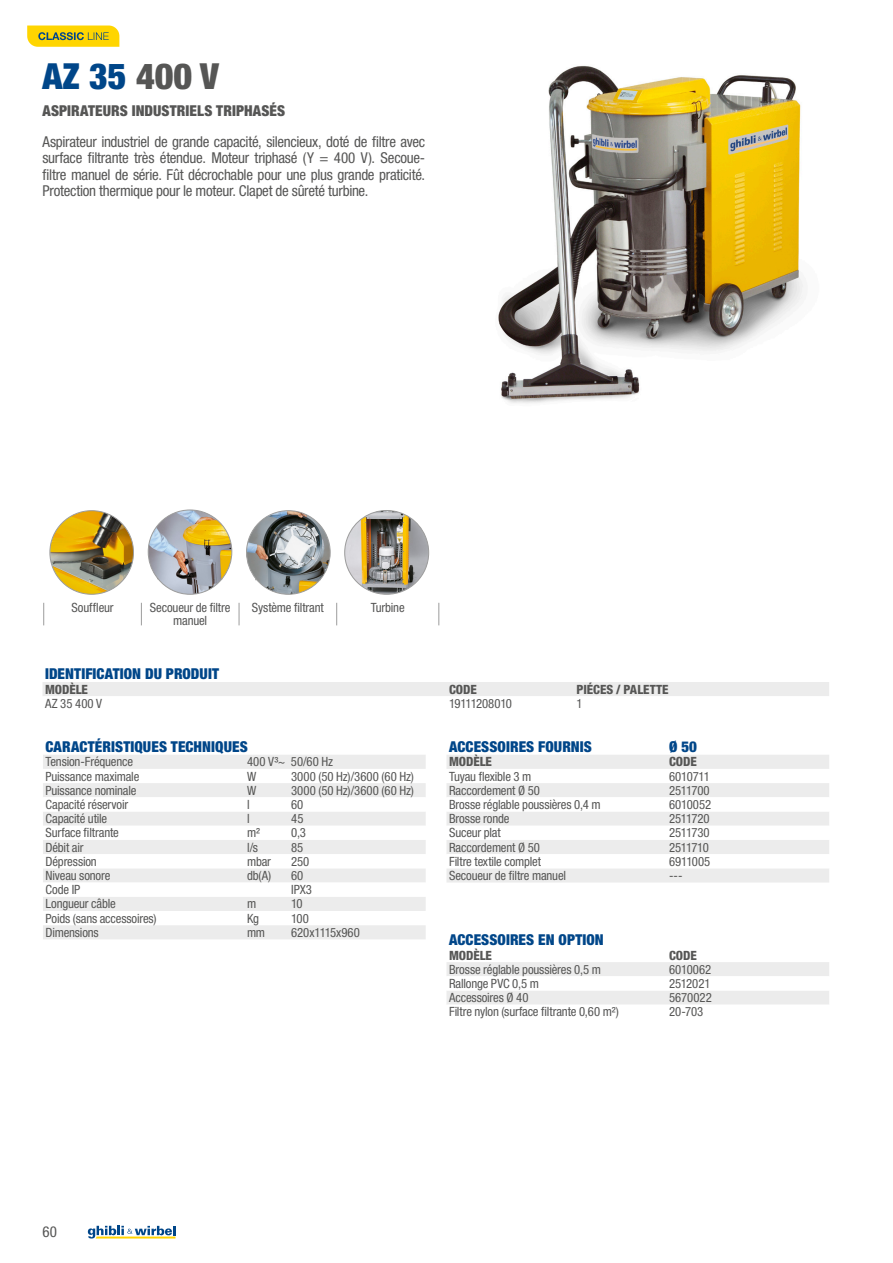
<style>
.page{position:relative;width:893px;height:1263px;background:#fff}
.page>*{position:absolute;margin:0;border:0;box-sizing:border-box;transform-origin:0 0}
._1-TitoloMacchina{font:900 condensed 36px "Helvetica Neue LT Std";color:#004689}
._4-Testo_descrizione{font:condensed 15px/16.5px "Helvetica Neue LT Std";letter-spacing:-.02em;color:#565655;text-align:justify}
._3-titoloTabella{font:900 condensed 15px "Helvetica Neue LT Std";letter-spacing:.005em;color:#004689}
._2-sottotitolo{font:900 condensed 15px "Helvetica Neue LT Std";letter-spacing:.005em;color:#565655}
._5-Testo_tabella_a_s{font:condensed 12.75px "Helvetica Neue LT Std";letter-spacing:-.01em;color:#565655}
._5-Testo_tabella-al{font:condensed 12.75px/13.5px "Helvetica Neue LT Std";letter-spacing:-.015em;color:#565655;text-align:center}
._3b-SottotitoloTabel{font:800 condensed 12.75px "Helvetica Neue LT Std";letter-spacing:-.005em;color:#565655}
._5-Testo_tabella_a_s-2{font:condensed 12.75px "Helvetica Neue LT Std";letter-spacing:-.03em;color:#565655}
._5-Testo_tabella_a_s-3{font:condensed 12.75px "Helvetica Neue LT Std";letter-spacing:-.04em;color:#565655}
.s1{color:#565655}
</style>
<div class="page">
<img style="left:50px;top:511px;width:83px;height:83px">
<img style="left:148px;top:510px;width:84px;height:85px">
<img style="left:246px;top:510px;width:85px;height:85px">
<img style="left:344px;top:510px;width:85px;height:85px">
<img style="left:498px;top:65px;width:306px;height:339px">
<div style="left:447px;top:755px;width:382px;height:14px;background:#ececec"></div>
<svg style="left:447px;top:783px;width:382px;height:221px"></svg>
<div style="left:43px;top:755px;width:383px;height:184px;background:#ececec"></div>
<svg style="left:43px;top:769px;width:383px;height:156px"></svg>
<div style="left:43px;top:682px;width:786px;height:14px;background:#ececec"></div>
<svg style="left:43px;top:603px;width:1px;height:22px"></svg>
<svg style="left:141px;top:603px;width:1px;height:22px"></svg>
<svg style="left:239px;top:603px;width:1px;height:22px"></svg>
<svg style="left:336px;top:603px;width:1px;height:22px"></svg>
<svg style="left:439px;top:603px;width:1px;height:22px"></svg>
<svg style="left:88px;top:1226px;width:87px;height:12px"></svg>
<svg style="left:27px;top:26px;width:92px;height:21px;background:#e3c617"></svg>
<p class="_1-TitoloMacchina" style="left:43px;top:54px;width:178px">AZ 35 <span class="s1">400 V</span></p>
<p class="_2-sottotitolo" style="left:43px;top:101px;width:244px">ASPIRATEURS INDUSTRIELS TRIPHASÉS</p>
<p class="_4-Testo_descrizione" style="left:43px;top:133px;width:384px">Aspirateur industriel de grande capacité, silencieux, doté de filtre avec surface filtrante très étendue. Moteur triphasé (Y = 400 V). Secoue&shy;filtre manuel de série. Fût décrochable pour une plus grande praticité.<br>Protection thermique pour le moteur. Clapet de sûreté turbine.</p>
<p class="_5-Testo_tabella-al" style="left:72px;top:600px;width:44px">Souffleur</p>
<p class="_5-Testo_tabella-al" style="left:150px;top:600px;width:82px">Secoueur de filtre manuel</p>
<p class="_5-Testo_tabella-al" style="left:252px;top:600px;width:74px">Système filtrant</p>
<p class="_5-Testo_tabella-al" style="left:371px;top:600px;width:35px">Turbine</p>
<p class="_3-titoloTabella" style="left:45px;top:665px;width:176px">IDENTIFICATION DU PRODUIT</p>
<p class="_3b-SottotitoloTabel" style="left:45px;top:681px;width:44px">MODÈLE</p>
<p class="_3b-SottotitoloTabel" style="left:449px;top:681px;width:29px">CODE</p>
<p class="_3b-SottotitoloTabel" style="left:577px;top:681px;width:94px">PIÉCES / PALETTE</p>
<p class="_5-Testo_tabella_a_s" style="left:45px;top:696px;width:59px">AZ 35 400 V</p>
<p class="_5-Testo_tabella_a_s-2" style="left:449px;top:696px;width:65px">19111208010</p>
<p class="_5-Testo_tabella_a_s" style="left:577px;top:696px;width:8px">1</p>
<p class="_3-titoloTabella" style="left:46px;top:737px;width:204px">CARACTÉRISTIQUES TECHNIQUES</p>
<p class="_5-Testo_tabella_a_s" style="left:46px;top:754px;width:89px">Tension-Fréquence</p>
<p class="_5-Testo_tabella_a_s" style="left:247px;top:754px;width:88px">400 V³~ 50/60 Hz</p>
<p class="_5-Testo_tabella_a_s" style="left:46px;top:769px;width:95px">Puissance maximale</p>
<p class="_5-Testo_tabella_a_s" style="left:247px;top:769px;width:11px">W</p>
<p class="_5-Testo_tabella_a_s" style="left:291px;top:769px;width:124px">3000 (50 Hz)/3600 (60 Hz)</p>
<p class="_5-Testo_tabella_a_s" style="left:46px;top:783px;width:92px">Puissance nominale</p>
<p class="_5-Testo_tabella_a_s" style="left:247px;top:783px;width:11px">W</p>
<p class="_5-Testo_tabella_a_s" style="left:291px;top:783px;width:124px">3000 (50 Hz)/3600 (60 Hz)</p>
<p class="_5-Testo_tabella_a_s" style="left:46px;top:797px;width:84px">Capacité réservoir</p>
<p class="_5-Testo_tabella_a_s" style="left:247px;top:797px;width:4px">l</p>
<p class="_5-Testo_tabella_a_s" style="left:291px;top:797px;width:14px">60</p>
<p class="_5-Testo_tabella_a_s" style="left:46px;top:811px;width:63px">Capacité utile</p>
<p class="_5-Testo_tabella_a_s" style="left:247px;top:811px;width:4px">l</p>
<p class="_5-Testo_tabella_a_s" style="left:291px;top:811px;width:14px">45</p>
<p class="_5-Testo_tabella_a_s" style="left:46px;top:825px;width:75px">Surface filtrante</p>
<p class="_5-Testo_tabella_a_s" style="left:247px;top:825px;width:15px">m²</p>
<p class="_5-Testo_tabella_a_s" style="left:291px;top:825px;width:16px">0,3</p>
<p class="_5-Testo_tabella_a_s" style="left:46px;top:840px;width:40px">Débit air</p>
<p class="_5-Testo_tabella_a_s" style="left:247px;top:840px;width:13px">l/s</p>
<p class="_5-Testo_tabella_a_s" style="left:291px;top:840px;width:14px">85</p>
<p class="_5-Testo_tabella_a_s" style="left:46px;top:854px;width:53px">Dépression</p>
<p class="_5-Testo_tabella_a_s" style="left:247px;top:854px;width:26px">mbar</p>
<p class="_5-Testo_tabella_a_s" style="left:291px;top:854px;width:20px">250</p>
<p class="_5-Testo_tabella_a_s" style="left:46px;top:868px;width:66px">Niveau sonore</p>
<p class="_5-Testo_tabella_a_s" style="left:247px;top:868px;width:26px">db(A)</p>
<p class="_5-Testo_tabella_a_s" style="left:291px;top:868px;width:14px">60</p>
<p class="_5-Testo_tabella_a_s" style="left:46px;top:882px;width:36px">Code IP</p>
<p class="_5-Testo_tabella_a_s" style="left:291px;top:882px;width:22px">IPX3</p>
<p class="_5-Testo_tabella_a_s" style="left:46px;top:896px;width:72px">Longueur câble</p>
<p class="_5-Testo_tabella_a_s" style="left:247px;top:896px;width:11px">m</p>
<p class="_5-Testo_tabella_a_s" style="left:291px;top:896px;width:13px">10</p>
<p class="_5-Testo_tabella_a_s" style="left:46px;top:911px;width:113px">Poids (sans accessoires)</p>
<p class="_5-Testo_tabella_a_s" style="left:247px;top:911px;width:14px">Kg</p>
<p class="_5-Testo_tabella_a_s" style="left:291px;top:911px;width:19px">100</p>
<p class="_5-Testo_tabella_a_s" style="left:46px;top:925px;width:55px">Dimensions</p>
<p class="_5-Testo_tabella_a_s" style="left:247px;top:925px;width:20px">mm</p>
<p class="_5-Testo_tabella_a_s" style="left:291px;top:925px;width:70px">620x1115x960</p>
<p class="_3-titoloTabella" style="left:449px;top:737px;width:144px">ACCESSOIRES FOURNIS</p>
<p class="_3-titoloTabella" style="left:669px;top:737px;width:29px">Ø 50</p>
<p class="_3b-SottotitoloTabel" style="left:449px;top:754px;width:44px">MODÈLE</p>
<p class="_3b-SottotitoloTabel" style="left:669px;top:754px;width:29px">CODE</p>
<p class="_5-Testo_tabella_a_s" style="left:449px;top:769px;width:84px">Tuyau flexible 3 m</p>
<p class="_5-Testo_tabella_a_s" style="left:669px;top:769px;width:42px">6010711</p>
<p class="_5-Testo_tabella_a_s" style="left:449px;top:783px;width:92px">Raccordement Ø 50</p>
<p class="_5-Testo_tabella_a_s" style="left:669px;top:783px;width:42px">2511700</p>
<p class="_5-Testo_tabella_a_s" style="left:449px;top:797px;width:153px">Brosse réglable poussières 0,4 m</p>
<p class="_5-Testo_tabella_a_s" style="left:669px;top:797px;width:44px">6010052</p>
<p class="_5-Testo_tabella_a_s" style="left:449px;top:811px;width:62px">Brosse ronde</p>
<p class="_5-Testo_tabella_a_s" style="left:669px;top:811px;width:42px">2511720</p>
<p class="_5-Testo_tabella_a_s" style="left:449px;top:825px;width:53px">Suceur plat</p>
<p class="_5-Testo_tabella_a_s" style="left:669px;top:825px;width:42px">2511730</p>
<p class="_5-Testo_tabella_a_s" style="left:449px;top:840px;width:92px">Raccordement Ø 50</p>
<p class="_5-Testo_tabella_a_s-3" style="left:669px;top:840px;width:41px">2511710</p>
<p class="_5-Testo_tabella_a_s" style="left:449px;top:854px;width:94px">Filtre textile complet</p>
<p class="_5-Testo_tabella_a_s" style="left:669px;top:854px;width:43px">6911005</p>
<p class="_5-Testo_tabella_a_s" style="left:449px;top:868px;width:118px">Secoueur de filtre manuel</p>
<p class="_5-Testo_tabella_a_s" style="left:669px;top:868px;width:15px">---</p>
<p class="_3-titoloTabella" style="left:449px;top:931px;width:156px">ACCESSOIRES EN OPTION</p>
<p class="_3b-SottotitoloTabel" style="left:449px;top:947px;width:44px">MODÈLE</p>
<p class="_3b-SottotitoloTabel" style="left:669px;top:947px;width:29px">CODE</p>
<p class="_5-Testo_tabella_a_s" style="left:449px;top:962px;width:153px">Brosse réglable poussières 0,5 m</p>
<p class="_5-Testo_tabella_a_s" style="left:669px;top:962px;width:44px">6010062</p>
<p class="_5-Testo_tabella_a_s" style="left:449px;top:976px;width:91px">Rallonge PVC 0,5 m</p>
<p class="_5-Testo_tabella_a_s" style="left:669px;top:976px;width:43px">2512021</p>
<p class="_5-Testo_tabella_a_s" style="left:449px;top:990px;width:81px">Accessoires Ø 40</p>
<p class="_5-Testo_tabella_a_s" style="left:669px;top:990px;width:44px">5670022</p>
<p class="_5-Testo_tabella_a_s" style="left:449px;top:1004px;width:171px">Filtre nylon (surface filtrante 0,60 m²)</p>
<p class="_5-Testo_tabella_a_s" style="left:669px;top:1004px;width:36px">20-703</p>
<p class="_4-Testo_descrizione" style="left:43px;top:1223px;width:16px">60</p>
</div>
